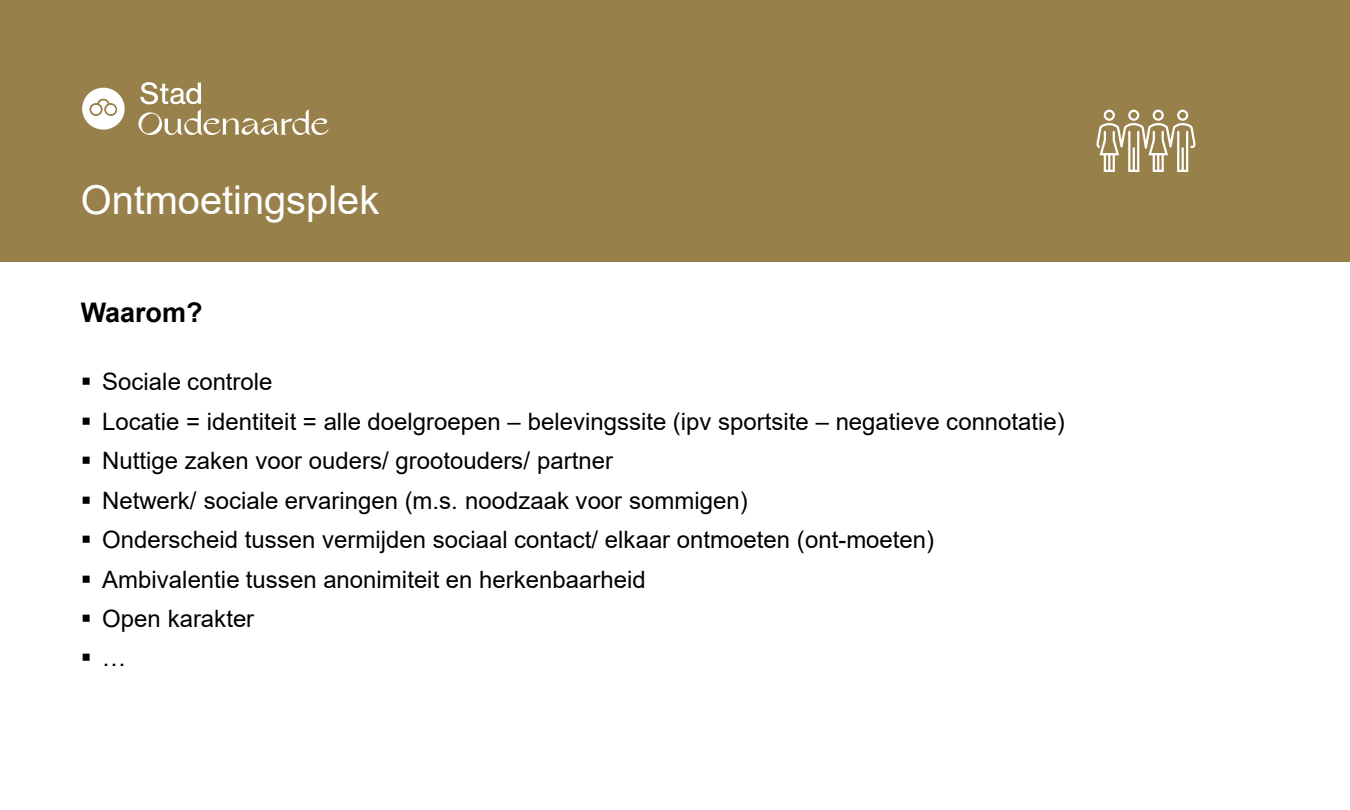
<style>
.page{position:relative;width:1350px;height:810px;background:#fff}
.page>*{position:absolute;margin:0;border:0;box-sizing:border-box;transform-origin:0 0}
.t1{font:39.75px "Arial";color:#fff}
.t2{font:700 27px "Arial";letter-spacing:-.005em;color:#000}
.t3{font:24px "Arial";color:#000}
</style>
<div class="page">
<div style="left:0;top:0;width:1350px;height:262px;background:#98804a"></div>
<svg style="left:82px;top:88px;width:43px;height:42px"></svg>
<svg style="left:138px;top:82px;width:191px;height:53px"></svg>
<svg style="left:1096px;top:110px;width:100px;height:62px"></svg>
<h2 class="t1" style="left:81px;top:173px;width:300px">Ontmoetingsplek</h2>
<p class="t2" style="left:81px;top:294px;width:123px">Waarom?</p>
<p class="t3" style="left:81px;top:365px;width:193px">▪ Sociale controle</p>
<p class="t3" style="left:81px;top:405px;width:986px">▪ Locatie = identiteit = alle doelgroepen – belevingssite (ipv sportsite – negatieve connotatie)</p>
<p class="t3" style="left:81px;top:444px;width:534px">▪ Nuttige zaken voor ouders/ grootouders/ partner</p>
<p class="t3" style="left:81px;top:484px;width:668px">▪ Netwerk/ sociale ervaringen (m.s. noodzaak voor sommigen)</p>
<p class="t3" style="left:81px;top:523px;width:855px">▪ Onderscheid tussen vermijden sociaal contact/ elkaar ontmoeten (ont-moeten)</p>
<p class="t3" style="left:81px;top:563px;width:566px">▪ Ambivalentie tussen anonimiteit en herkenbaarheid</p>
<p class="t3" style="left:81px;top:602px;width:175px">▪ Open karakter</p>
<p class="t3" style="left:81px;top:641px;width:47px">▪ …</p>
</div>
